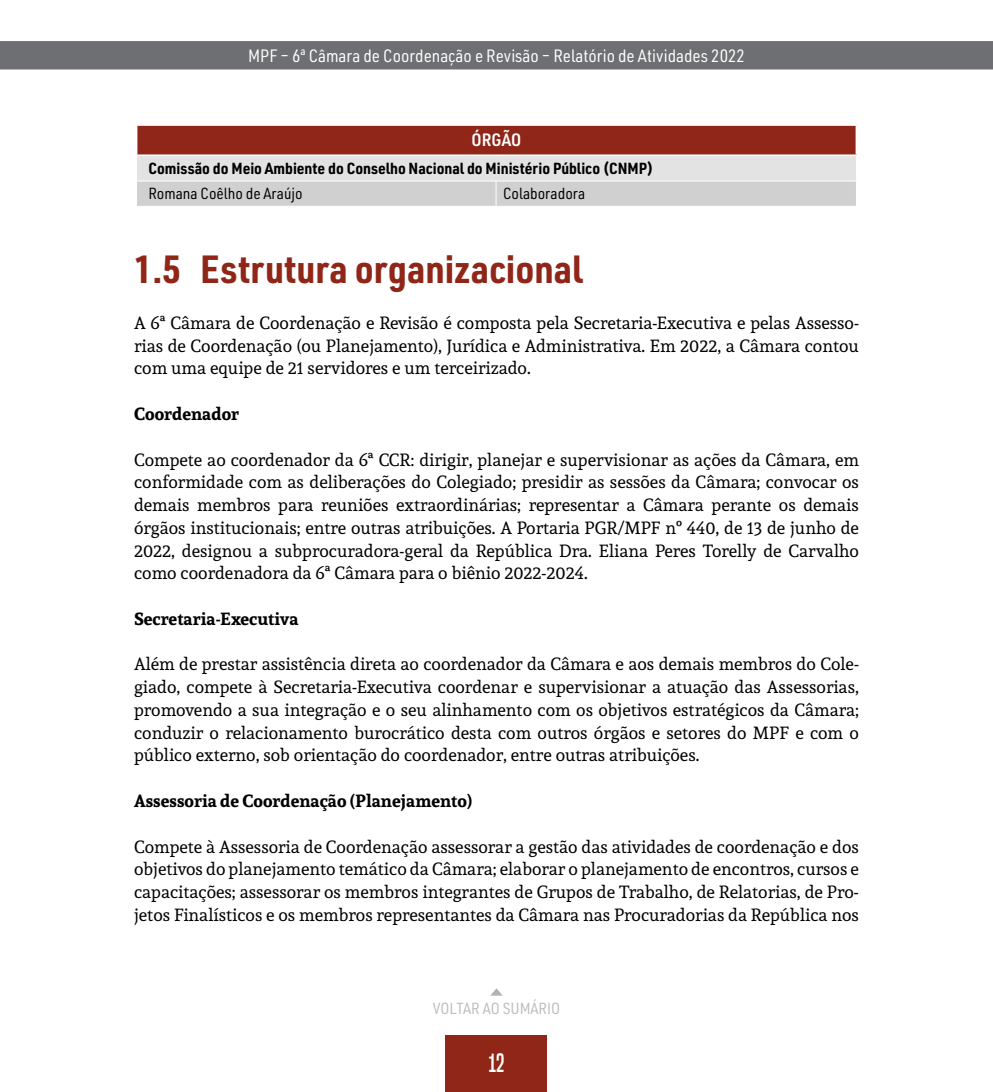
<style>
.page{position:relative;width:993px;height:1092px;background:#fff}
.page>*{position:absolute;margin:0;border:0;box-sizing:border-box;transform-origin:0 0}
.t1{font:700 38.5px "URWDIN Semi Cond";color:#8f2617}
.t2{font:24.5px "Built Titling Rg";color:#fff}
.t3{font:17.5px/22.8px "Andada";color:#000;text-align:justify}
.t4{font:700 17.5px "Andada";color:#000}
.t5{font:17.5px "URWDIN Semi Cond";color:#fff}
.t6{font:600 17.5px "URWDIN Semi Cond";letter-spacing:.01em;color:#fff}
.t7{font:700 15.75px "URWDIN Semi Cond";color:#000}
.t8{font:15.75px "URWDIN Semi Cond";color:#000}
.t9{font:15.75px "URWDIN Semi Cond";color:#bcbcbc}
</style>
<div class="page">
<div style="left:445px;top:1034px;width:102px;height:57px;background:#8f2617"></div>
<div style="left:0;top:41px;width:992px;height:28px;background:#6d6f72"></div>
<svg style="left:491px;top:988px;width:11px;height:7px"></svg>
<svg style="left:137px;top:126px;width:719px;height:80px;background:#c09b95"></svg>
<p class="t5" style="left:248px;top:44px;width:498px">MPF – 6ª Câmara de Coordenação e Revisão – Relatório de Atividades 2022</p>
<p class="t6" style="left:471px;top:128px;width:51px">ÓRGÃO</p>
<p class="t7" style="left:148px;top:158px;width:506px">Comissão do Meio Ambiente do Conselho Nacional do Ministério Público (CNMP)</p>
<p class="t8" style="left:148px;top:183px;width:155px">Romana Coêlho de Araújo</p>
<p class="t8" style="left:503px;top:183px;width:84px">Colaboradora</p>
<h1 class="t1" style="left:134px;top:243px;width:450px">1.5 Estrutura organizacional</h1>
<p class="t3" style="left:134px;top:311px;width:726px">A 6ª Câmara de Coordenação e Revisão é composta pela Secretaria-Executiva e pelas Assesso&shy;rias de Coordenação (ou Planejamento), Jurídica e Administrativa. Em 2022, a Câmara contou com uma equipe de 21 servidores e um terceirizado.</p>
<p class="t4" style="left:134px;top:402px;width:107px">Coordenador</p>
<p class="t3" style="left:134px;top:447px;width:726px">Compete ao coordenador da 6ª CCR: dirigir, planejar e supervisionar as ações da Câmara, em conformidade com as deliberações do Colegiado; presidir as sessões da Câmara; convocar os demais membros para reuniões extraordinárias; representar a Câmara perante os demais órgãos institucionais; entre outras atribuições. A Portaria PGR/MPF nº 440, de 13 de junho de 2022, designou a subprocuradora-geral da República Dra. Eliana Peres Torelly de Carvalho como coordenadora da 6ª Câmara para o biênio 2022-2024.</p>
<p class="t4" style="left:134px;top:606px;width:166px">Secretaria-Executiva</p>
<p class="t3" style="left:134px;top:652px;width:726px">Além de prestar assistência direta ao coordenador da Câmara e aos demais membros do Cole&shy;giado, compete à Secretaria-Executiva coordenar e supervisionar a atuação das Assessorias, promovendo a sua integração e o seu alinhamento com os objetivos estratégicos da Câmara; conduzir o relacionamento burocrático desta com outros órgãos e setores do MPF e com o público externo, sob orientação do coordenador, entre outras atribuições.</p>
<p class="t4" style="left:134px;top:788px;width:340px">Assessoria de Coordenação (Planejamento)</p>
<p class="t3" style="left:134px;top:834px;width:726px">Compete à Assessoria de Coordenação assessorar a gestão das atividades de coordenação e dos objetivos do planejamento temático da Câmara; elaborar o planejamento de encontros, cursos e capacitações; assessorar os membros integrantes de Grupos de Trabalho, de Relatorias, de Pro&shy;jetos Finalísticos e os membros representantes da Câmara nas Procuradorias da República nos</p>
<p class="t9" style="left:432px;top:997px;width:129px">VOLTAR AO SUMÁRIO</p>
<h2 class="t2" style="left:488px;top:1048px;width:17px">12</h2>
</div>
